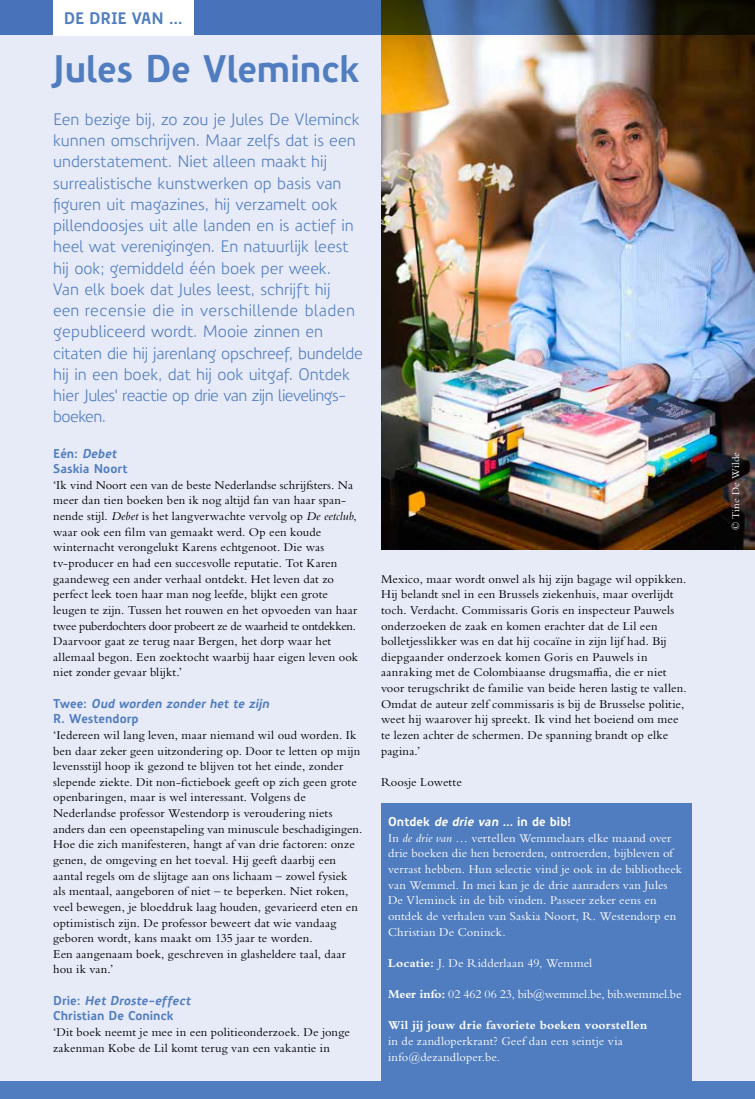
<style>
.page{position:relative;width:755px;height:1099px;background:#fff}
.page>*{position:absolute;margin:0;border:0;box-sizing:border-box;transform-origin:0 0}
.t1{font:700 37.5px "Precious Sans";letter-spacing:-.015em;color:#507dbf}
.t2{font:16.25px/21.2px "Precious Sans";letter-spacing:-.005em;color:#507dbf}
.t3{font:700 16.25px "Precious Sans";letter-spacing:-.005em;color:#507dbf}
.t4{font:12.5px/15.6px "Bembo Std";letter-spacing:.01em;color:#000}
.t5{font:12.5px/15.6px "Bembo Std";letter-spacing:.01em;color:#fff}
.t6{font:700 12.5px/15.6px "Precious Sans";letter-spacing:.005em;color:#507dbf}
.t7{font:12.5px "Bembo Std";letter-spacing:-.015em;color:#fff}
.t8{font:italic 700 12.5px/15.6px "Precious Sans";color:#507dbf}
.t9{font:700 12.5px "Bembo Std";letter-spacing:.01em;color:#fff}
.t10{font:700 12.5px "Precious Sans";letter-spacing:.005em;color:#fff}
.t11{font:10.75px "Bembo Std";letter-spacing:.015em;color:#fff}
.s1{font-style:italic}
.s2{font-style:normal}
.s3{font-weight:700}
</style>
<div class="page">
<div style="left:0;top:0;width:755px;height:1097px;background:#e7eaf7"></div>
<img style="left:381px;top:35px;width:374px;height:514px">
<svg style="left:0;top:0;width:755px;height:35px;fill:#4872b7"></svg>
<div style="left:0;top:1081px;width:755px;height:17px;background:#507dbf"></div>
<div style="left:53px;top:0;width:140px;height:35px;background:#fff"></div>
<div style="left:381px;top:803px;width:310px;height:295px;background:#507dbf"></div>
<h2 class="t3" style="left:64px;top:8px;width:121px">DE DRIE VAN …</h2>
<h1 class="t1" style="left:53px;top:44px;width:308px">Jules De Vleminck</h1>
<p class="t2" style="left:53px;top:108px;width:311px">Een bezige bij, zo zou je Jules De Vleminck kunnen omschrijven. Maar zelfs dat is een understatement. Niet alleen maakt hij surrealistische kunstwerken op basis van figuren uit magazines, hij verzamelt ook pillendoosjes uit alle landen en is actief in heel wat verenigingen. En natuurlijk leest hij ook; gemiddeld één boek per week.<br>Van elk boek dat Jules leest, schrijft hij<br>een recensie die in verschillende bladen gepubliceerd wordt. Mooie zinnen en citaten die hij jarenlang opschreef, bundelde hij in een boek, dat hij ook uitgaf. Ontdek hier Jules’ reactie op drie van zijn lievelings&shy;boeken.</p>
<p class="t6" style="left:53px;top:445px;width:76px">E é n : <span class="s1">Debet<br></span>Saskia Noort</p>
<p class="t4" style="left:53px;top:477px;width:306px">‘Ik vind Noort een van de beste Nederlandse schrijfsters. Na meer dan tien boeken ben ik nog altijd fan van haar span&shy;nende stijl. <span class="s1">Debet</span> is het langverwachte vervolg op <span class="s1">De eetclub</span>, waar ook een film van gemaakt werd. Op een koude winternacht verongelukt Karens echtgenoot. Die was tv-producer en had een succesvolle reputatie. Tot Karen gaandeweg een ander verhaal ontdekt. Het leven dat zo perfect leek toen haar man nog leefde, blijkt een grote leugen te zijn. Tussen het rouwen en het opvoeden van haar twee puberdochters door probeert ze de waarheid te ontdekken.<br>Daarvoor gaat ze terug naar Bergen, het dorp waar het allemaal begon. Een zoektocht waarbij haar eigen leven ook niet zonder gevaar blijkt.’</p>
<p class="t8" style="left:53px;top:695px;width:220px"><span class="s2">Tw e e :</span> Oud worden zonder het te zijn<br><span class="s2">R. Westendorp</span></p>
<p class="t4" style="left:53px;top:727px;width:311px">‘Iedereen wil lang leven, maar niemand wil oud worden. Ik ben daar zeker geen uitzondering op. Door te letten op mijn levensstijl hoop ik gezond te blijven tot het einde, zonder slepende ziekte. Dit non-fictieboek geeft op zich geen grote openbaringen, maar is wel interessant. Volgens de Nederlandse professor Westendorp is veroudering niets anders dan een opeenstapeling van minuscule beschadigingen.<br>Hoe die zich manifesteren, hangt af van drie factoren: onze genen, de omgeving en het toeval. Hij geeft daarbij een aantal regels om de slijtage aan ons lichaam – zowel fysiek als mentaal, aangeboren of niet – te beperken. Niet roken, veel bewegen, je bloeddruk laag houden, gevarieerd eten en optimistisch zijn. De professor beweert dat wie vandaag geboren wordt, kans maakt om 135 jaar te worden.<br>Een aangenaam boek, geschreven in glasheldere taal, daar hou ik van.’</p>
<p class="t6" style="left:53px;top:992px;width:142px">D r i e : <span class="s1">Het Droste-effect<br></span>Christian De Coninck</p>
<p class="t4" style="left:53px;top:1023px;width:298px">‘Dit boek neemt je mee in een politieonderzoek. De jonge zakenman Kobe de Lil komt terug van een vakantie in</p>
<p class="t4" style="left:381px;top:570px;width:307px">Mexico, maar wordt onwel als hij zijn bagage wil oppikken.<br>Hij belandt snel in een Brussels ziekenhuis, maar overlijdt toch. Verdacht. Commissaris Goris en inspecteur Pauwels onderzoeken de zaak en komen erachter dat de Lil een bolletjesslikker was en dat hij cocaïne in zijn lijf had. Bij diepgaander onderzoek komen Goris en Pauwels in aanraking met de Colombiaanse drugsmaffia, die er niet voor terugschrikt de familie van beide heren lastig te vallen.<br>Omdat de auteur zelf commissaris is bij de Brusselse politie, weet hij waarover hij spreekt. Ik vind het boeiend om mee te lezen achter de schermen. De spanning brandt op elke pagina.’</p>
<p class="t4" style="left:381px;top:773px;width:82px">Roosje Lowette</p>
<p class="t10" style="left:388px;top:813px;width:185px">Ontdek <span class="s1">de drie van …</span> in de bib!</p>
<p class="t5" style="left:388px;top:829px;width:296px">In <span class="s1">de drie van</span> … vertellen Wemmelaars elke maand over drie boeken die hen beroerden, ontroerden, bijbleven of verrast hebben. Hun selectie vind je ook in de bibliotheek van Wemmel. In mei kan je de drie aanraders van Jules De Vleminck in de bib vinden. Passeer zeker eens en ontdek de verhalen van Saskia Noort, R. Westendorp en Christian De Coninck.</p>
<p class="t5" style="left:388px;top:954px;width:206px"><span class="s3">Locatie:</span> J. De Ridderlaan 49, Wemmel</p>
<p class="t7" style="left:388px;top:986px;width:295px"><span class="s3">Meer info:</span> 02 462 06 23, bib@wemmel.be, bib.wemmel.be</p>
<p class="t9" style="left:388px;top:1018px;width:261px">Wil jij jouw drie favoriete boeken voorstellen</p>
<p class="t5" style="left:388px;top:1032px;width:236px">in de zandloperkrant? Geef dan een seintje via info@dezandloper.be.</p>
<p class="t11" style="left:729px;top:530px;width:80px;rotate:-90deg">© Tine De Wilde</p>
</div>
